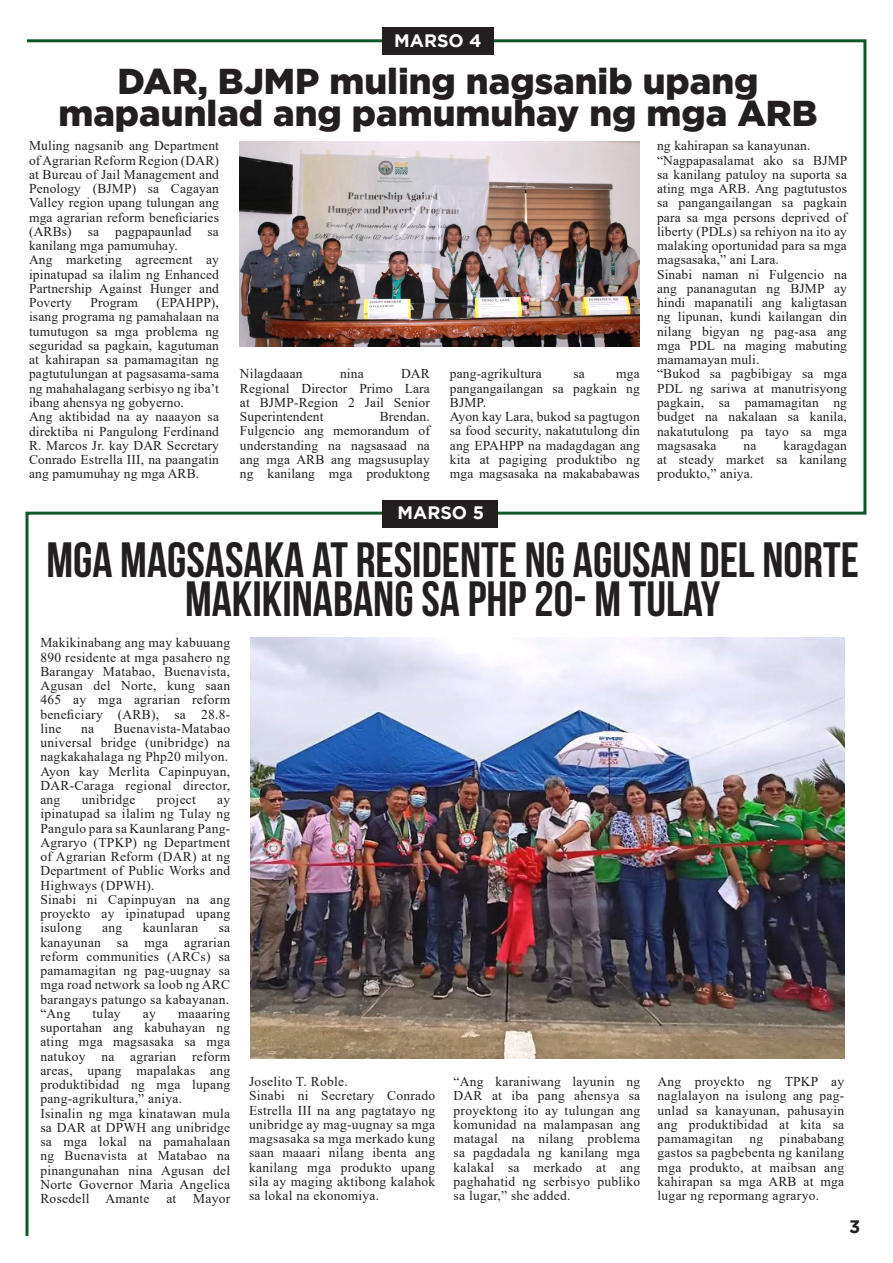
<style>
.page{position:relative;width:893px;height:1263px;background:#fff}
.page>*{position:absolute;margin:0;border:0;box-sizing:border-box;transform-origin:0 0}
.t1{font:700 49.5px/39px "Bebas Neue";color:#231f20;text-align:center}
.t2{font:900 36px/31.5px "Gotham";color:#231f20;text-align:center}
.t3{font:700 18px "Gotham";color:#fff}
.t4{font:700 18px "Gotham";color:#231f20}
.t5{font:13.5px/14.2px "Times New Roman";letter-spacing:.01em;color:#231f20;text-align:justify}
</style>
<div class="page">
<img style="left:25px;top:39px;width:842px;height:1197px">
<div style="left:382px;top:28px;width:112px;height:27px;background:#231f20"></div>
<div style="left:382px;top:500px;width:115px;height:27px;background:#231f20"></div>
<p class="t3" style="left:394px;top:30px;width:89px">MARSO 4</p>
<p class="t2" style="left:58px;top:65px;width:761px">DAR, BJMP muling nagsanib upang mapaunlad ang pamumuhay ng mga ARB</p>
<p class="t5" style="left:29px;top:138px;width:191px">Muling nagsanib ang Department of Agrarian Reform Region (DAR) at Bureau of Jail Management and Penology (BJMP) sa Cagayan Valley region upang tulungan ang mga agrarian reform beneficiaries (ARBs) sa pagpapaunlad sa kanilang mga pamumuhay.</p>
<p class="t5" style="left:29px;top:252px;width:191px">Ang marketing agreement ay ipinatupad sa ilalim ng Enhanced Partnership Against Hunger and Poverty</p>
<p class="t5" style="left:29px;top:295px;width:191px;text-indent:127px">(EPAHPP), isang programa ng pamahalaan na tumutugon sa mga problema ng seguridad sa pagkain, kagutuman at kahirapan sa pamamagitan ng pagtutulungan at pagsasama-sama ng mahahalagang serbisyo ng iba’t ibang ahensya ng gobyerno.</p>
<p class="t5" style="left:29px;top:409px;width:191px">Ang aktibidad na ay naaayon sa direktiba ni Pangulong Ferdinand R. Marcos Jr. kay DAR Secretary Conrado Estrella III, na paangatin ang pamumuhay ng mga ARB.</p>
<p class="t5" style="left:91px;top:295px;width:49px">Program</p>
<p class="t5" style="left:240px;top:366px;width:64px">Nilagdaaan</p>
<p class="t5" style="left:340px;top:366px;width:25px">nina</p>
<p class="t5" style="left:240px;top:366px;width:191px;text-indent:161px">DAR Regional Director Primo Lara at BJMP-Region 2 Jail Senior Superintendent</p>
<p class="t5" style="left:240px;top:409px;width:191px;text-indent:140px">Brendan.<br>Fulgencio ang memorandum of understanding na nagsasaad na ang mga ARB ang magsusuplay ng kanilang mga produktong</p>
<p class="t5" style="left:450px;top:366px;width:94px">pang-agrikultura</p>
<p class="t5" style="left:573px;top:366px;width:13px">sa</p>
<p class="t5" style="left:450px;top:366px;width:191px;text-indent:166px">mga pangangailangan sa pagkain ng BJMP.</p>
<p class="t5" style="left:450px;top:409px;width:191px">Ayon kay Lara, bukod sa pagtugon sa food security, nakatutulong din ang EPAHPP na madagdagan ang kita at pagiging produktibo ng mga magsasaka na makababawas</p>
<p class="t3" style="left:398px;top:502px;width:88px">MARSO 5</p>
<p class="t5" style="left:657px;top:138px;width:155px">ng kahirapan sa kanayunan.</p>
<p class="t5" style="left:657px;top:153px;width:192px">“Nagpapasalamat ako sa BJMP sa kanilang patuloy na suporta sa ating mga ARB. Ang pagtutustos sa pangangailangan sa pagkain para sa mga persons deprived of liberty (PDLs) sa rehiyon na ito ay malaking oportunidad para sa mga magsasaka,” ani Lara.</p>
<p class="t5" style="left:657px;top:267px;width:191px">Sinabi naman ni Fulgencio na ang pananagutan ng BJMP ay hindi mapanatili ang kaligtasan ng lipunan, kundi kailangan din nilang bigyan ng pag-asa ang mga PDL na maging mabuting mamamayan muli.</p>
<p class="t5" style="left:657px;top:366px;width:191px">“Bukod sa pagbibigay sa mga PDL ng sariwa at manutrisyong pagkain, sa pamamagitan ng budget na nakalaan sa kanila, nakatutulong pa tayo sa mga magsasaka</p>
<p class="t5" style="left:657px;top:438px;width:191px;text-indent:126px">karagdagan at steady market sa kanilang produkto,” aniya.</p>
<p class="t5" style="left:744px;top:438px;width:14px">na</p>
<p class="t1" style="left:46px;top:540px;width:814px">MGA MAGSASAKA AT RESIDENTE NG AGUSAN DEL NORTE<br>MAKIKINABANG SA PHP 20- M TULAY</p>
<p class="t5" style="left:40px;top:635px;width:191px">Makikinabang ang may kabuuang 890 residente at mga pasahero ng Barangay Matabao, Buenavista, Agusan del Norte, kung saan 465 ay mga agrarian reform beneficiary (ARB), sa 28.8- line</p>
<p class="t5" style="left:40px;top:721px;width:191px;text-indent:74px">Buenavista-Matabao universal bridge (unibridge) na nagkakahalaga ng Php20 milyon.</p>
<p class="t5" style="left:40px;top:763px;width:191px">Ayon kay Merlita Capinpuyan, DAR-Caraga regional director, ang</p>
<p class="t5" style="left:81px;top:721px;width:15px">na</p>
<p class="t5" style="left:82px;top:792px;width:55px">unibridge</p>
<p class="t5" style="left:157px;top:792px;width:41px">project</p>
<p class="t5" style="left:40px;top:792px;width:191px;text-indent:177px">ay ipinatupad sa ilalim ng Tulay ng Pangulo para sa Kaunlarang Pang-Agraryo (TPKP) ng Department of Agrarian Reform (DAR) at ng Department of Public Works and Highways (DPWH).</p>
<p class="t5" style="left:40px;top:892px;width:191px">Sinabi ni Capinpuyan na ang proyekto ay ipinatupad upang isulong</p>
<p class="t5" style="left:102px;top:920px;width:22px">ang</p>
<p class="t5" style="left:143px;top:920px;width:57px">kaunlaran</p>
<p class="t5" style="left:40px;top:920px;width:191px;text-indent:178px">sa kanayunan sa mga agrarian reform communities (ARCs) sa pamamagitan ng pag-uugnay sa mga road network sa loob ng ARC barangays patungo sa kabayanan.</p>
<p class="t5" style="left:40px;top:1006px;width:32px">“Ang</p>
<p class="t5" style="left:93px;top:1006px;width:30px">tulay</p>
<p class="t5" style="left:143px;top:1006px;width:15px">ay</p>
<p class="t5" style="left:40px;top:1006px;width:191px;text-indent:138px">maaaring suportahan ang kabuhayan ng ating mga magsasaka sa mga natukoy na agrarian reform areas, upang mapalakas ang produktibidad ng mga lupang pang-agrikultura,” aniya.</p>
<p class="t5" style="left:40px;top:1105px;width:191px">Isinalin ng mga kinatawan mula sa DAR at DPWH ang unibridge sa mga lokal na pamahalaan ng Buenavista at Matabao na pinangunahan nina Agusan del Norte Governor Maria Angelica Rosedell Amante at Mayor</p>
<p class="t5" style="left:249px;top:1074px;width:100px">Joselito T. Roble.</p>
<p class="t5" style="left:249px;top:1088px;width:188px">Sinabi ni Secretary Conrado Estrella III na ang pagtatayo ng unibridge ay mag-uugnay sa mga magsasaka sa mga merkado kung saan maaari nilang ibenta ang kanilang mga produkto upang sila ay maging aktibong kalahok sa lokal na ekonomiya.</p>
<p class="t5" style="left:454px;top:1074px;width:188px">“Ang karaniwang layunin ng DAR at iba pang ahensya sa proyektong ito ay tulungan ang komunidad na malampasan ang matagal na nilang problema sa pagdadala ng kanilang mga kalakal sa merkado at ang paghahatid ng serbisyo publiko sa lugar,” she added.</p>
<p class="t5" style="left:658px;top:1074px;width:188px">Ang proyekto ng TPKP ay naglalayon na isulong ang pag&shy;unlad sa kanayunan, pahusayin ang produktibidad at kita sa pamamagitan ng pinababang gastos sa pagbebenta ng kanilang mga produkto, at maibsan ang kahirapan sa mga ARB at mga lugar ng repormang agraryo.</p>
<h3 class="t4" style="left:849px;top:1216px;width:13px">3</h3>
</div>
